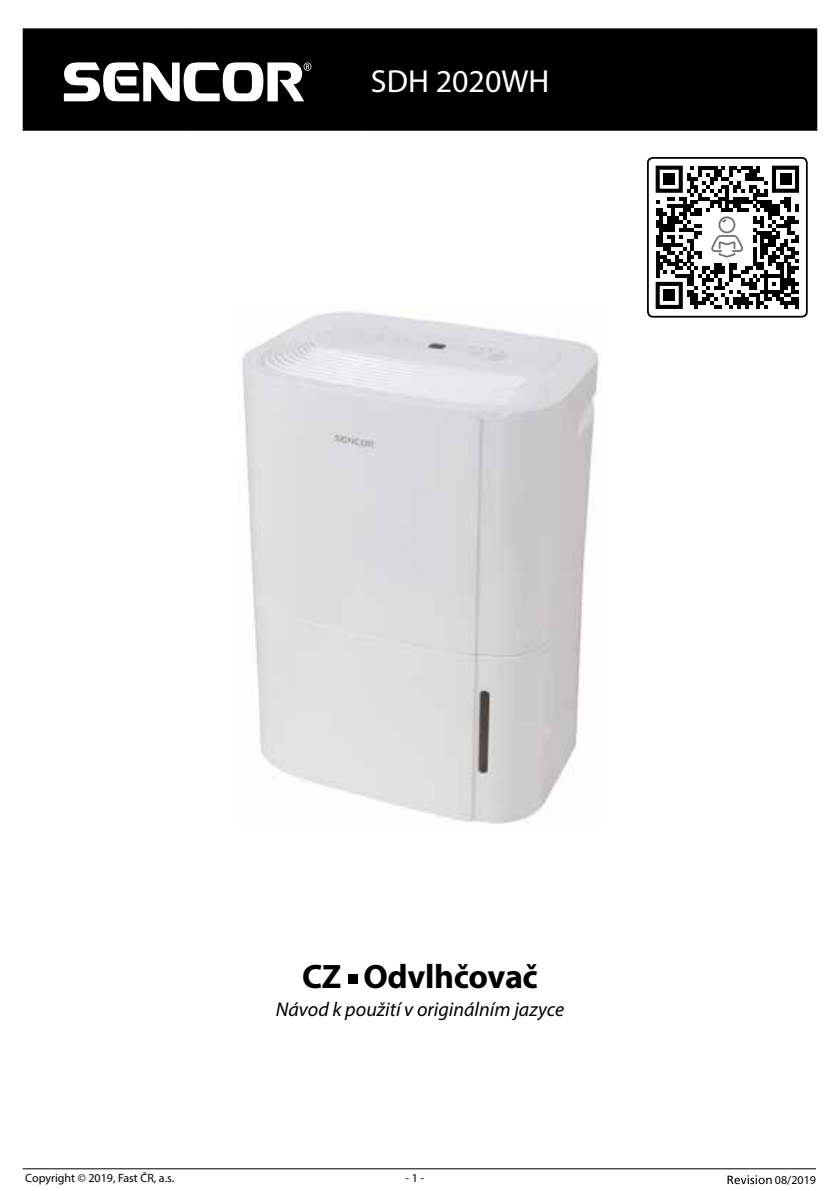
<style>
.page{position:relative;width:840px;height:1191px;background:#fff}
.page>*{position:absolute;margin:0;border:0;box-sizing:border-box;transform-origin:0 0}
.t1{font:700 34px "Myriad Pro";letter-spacing:-.01em;color:#000}
.t2{font:32px "Myriad Pro";color:#fff}
.t3{font:italic 20px "Myriad Pro";color:#000}
.t4{font:12px "Myriad Pro";color:#000}
</style>
<div class="page">
<svg style="left:727px;top:1175px;width:44px;height:9px"></svg>
<hr style="left:23px;top:1168px;width:792px;height:1px;background:#000">
<img style="left:242px;top:311px;width:357px;height:513px">
<div style="left:347px;top:974px;width:10px;height:10px;background:#000"></div>
<div style="left:25px;top:30px;width:789px;height:99px;background:#000"></div>
<hr style="left:23px;top:28px;width:163px;height:2px;background:#000">
<hr style="left:23px;top:30px;width:2px;height:99px;background:#000">
<hr style="left:186px;top:28px;width:176px;height:2px;background:#000">
<hr style="left:185px;top:30px;width:2px;height:99px;background:#000">
<hr style="left:362px;top:28px;width:454px;height:2px;background:#000">
<hr style="left:361px;top:30px;width:2px;height:99px;background:#000">
<hr style="left:814px;top:30px;width:2px;height:99px;background:#000">
<hr style="left:23px;top:129px;width:163px;height:2px;background:#000">
<hr style="left:186px;top:129px;width:176px;height:2px;background:#000">
<hr style="left:362px;top:129px;width:454px;height:2px;background:#000">
<svg style="left:63px;top:62px;width:248px;height:40px"></svg>
<svg style="left:647px;top:158px;width:159px;height:159px"></svg>
<h2 class="t2" style="left:370px;top:61px;width:180px">SDH 2020WH</h2>
<h1 class="t1" style="left:302px;top:954px;width:237px">CZ Odvlhčovač</h1>
<h3 class="t3" style="left:276px;top:997px;width:290px">Návod k použití v originálním jazyce</h3>
<p class="t4" style="left:25px;top:1170px;width:150px">Copyright © 2019, Fast ČR, a.s.</p>
<p class="t4" style="left:405px;top:1170px;width:20px">- 1 -</p>
<p class="t4" style="left:774px;top:1172px;width:43px">08/2019</p>
</div>
